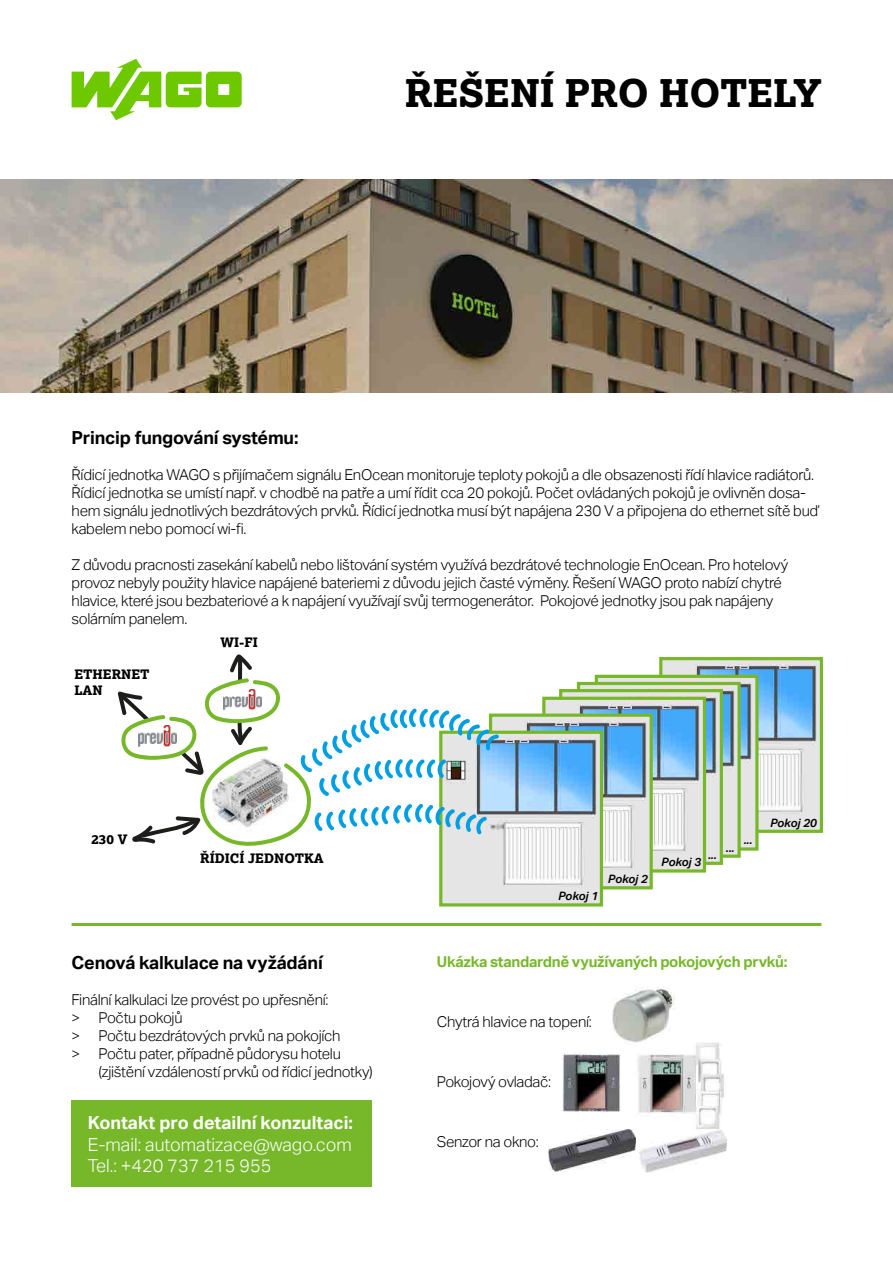
<style>
.page{position:relative;width:893px;height:1263px;background:#fff}
.page>*{position:absolute;margin:0;border:0;box-sizing:border-box;transform-origin:0 0}
.t1{font:800 37.95px "Lexia";color:#000}
.t2{font:700 18px "Aktiv Grotesk";letter-spacing:-.01em;color:#000}
.t3{font:300 18px/21.6px "Aktiv Grotesk";color:#fff}
.t4{font:700 18px "Aktiv Grotesk";color:#fff}
.t5{font:300 15px/18px "Aktiv Grotesk";letter-spacing:-.02em;color:#000}
.t6{font:700 15px "Aktiv Grotesk";letter-spacing:-.02em;color:#76b82a}
.t7{font:800 13.05px/15.6px "Lexia";color:#000}
.t8{font:italic 600 11.55px "Aktiv Grotesk";color:#000}
</style>
<div class="page">
<svg style="left:72px;top:59px;width:170px;height:61px"></svg>
<img style="left:0;top:179px;width:893px;height:213px">
<img style="left:663px;top:661px;width:156px;height:168px">
<div style="left:659px;top:657px;width:164px;height:176px;border:3px solid #76b82a"></div>
<img style="left:599px;top:679px;width:156px;height:168px">
<div style="left:595px;top:675px;width:164px;height:176px;border:3px solid #76b82a"></div>
<img style="left:581px;top:686px;width:156px;height:168px">
<div style="left:577px;top:682px;width:164px;height:176px;border:3px solid #76b82a"></div>
<img style="left:563px;top:693px;width:156px;height:168px">
<div style="left:559px;top:689px;width:164px;height:176px;border:3px solid #76b82a"></div>
<img style="left:546px;top:701px;width:156px;height:167px">
<div style="left:542px;top:697px;width:164px;height:175px;border:3px solid #76b82a"></div>
<img style="left:499px;top:717px;width:150px;height:168px">
<div style="left:489px;top:713px;width:164px;height:176px;border:3px solid #76b82a"></div>
<img style="left:443px;top:735px;width:156px;height:167px">
<div style="left:439px;top:731px;width:164px;height:175px;border:3px solid #76b82a"></div>
<svg style="left:118px;top:654px;width:381px;height:192px"></svg>
<img style="left:223px;top:689px;width:38px;height:21px">
<hr style="left:72px;top:923px;width:749px;height:3px;background:#76b82a">
<div style="left:72px;top:1100px;width:300px;height:87px;background:#76b82a"></div>
<img style="left:563px;top:1053px;width:57px;height:59px">
<img style="left:638px;top:1042px;width:86px;height:87px">
<img style="left:612px;top:987px;width:64px;height:58px">
<img style="left:639px;top:1131px;width:87px;height:42px">
<img style="left:549px;top:1129px;width:86px;height:42px">
<h1 class="t1" style="left:405px;top:69px;width:418px">ŘEŠENÍ PRO HOTELY</h1>
<p class="t2" style="left:72px;top:427px;width:228px">Princip fungování systému:</p>
<p class="t5" style="left:72px;top:466px;width:748px">Řídicí jednotka WAGO s přijímačem signálu EnOcean monitoruje teploty pokojů a dle obsazenosti řídí hlavice radiátorů.<br>Řídicí jednotka se umístí např. v chodbě na patře a umí řídit cca 20 pokojů. Počet ovládaných pokojů je ovlivněn dosa&shy;hem signálu jednotlivých bezdrátových prvků. Řídicí jednotka musí být napájena 230 V a připojena do ethernet sítě buď kabelem nebo pomocí wi-fi.</p>
<p class="t5" style="left:72px;top:556px;width:718px">Z důvodu pracnosti zasekání kabelů nebo lištování systém využívá bezdrátové technologie EnOcean. Pro hotelový provoz nebyly použity hlavice napájené bateriemi z důvodu jejich časté výměny. Řešení WAGO proto nabízí chytré hlavice, které jsou bezbateriové a k napájení využívají svůj termogenerátor. Pokojové jednotky jsou pak napájeny solárním panelem.</p>
<p class="t7" style="left:74px;top:666px;width:77px">ETHERNET<br>LAN</p>
<p class="t7" style="left:220px;top:634px;width:39px">WI-FI</p>
<p class="t7" style="left:91px;top:831px;width:38px">230 V</p>
<p class="t7" style="left:200px;top:850px;width:125px">ŘÍDICÍ JEDNOTKA</p>
<p class="t2" style="left:72px;top:952px;width:253px">Cenová kalkulace na vyžádání</p>
<p class="t5" style="left:72px;top:991px;width:258px">Finální kalkulaci lze provést po upřesnění:</p>
<p class="t5" style="left:72px;top:1009px;width:112px">&gt; Počtu pokojů</p>
<p class="t5" style="left:72px;top:1027px;width:271px">&gt; Počtu bezdrátových prvků na pokojích</p>
<p class="t5" style="left:72px;top:1045px;width:271px">&gt; Počtu pater, případně půdorysu hotelu</p>
<p class="t5" style="left:99px;top:1063px;width:276px">(zjištění vzdáleností prvků od řídicí jednotky)</p>
<p class="t4" style="left:88px;top:1112px;width:266px">Kontakt pro detailní konzultaci:</p>
<p class="t3" style="left:88px;top:1134px;width:265px">E-mail: automatizace@wago.com<br>Tel.: +420 737 215 955</p>
<p class="t8" style="left:558px;top:889px;width:41px">Pokoj 1</p>
<p class="t8" style="left:608px;top:872px;width:41px">Pokoj 2</p>
<p class="t8" style="left:708px;top:848px;width:10px">...</p>
<p class="t8" style="left:661px;top:855px;width:41px">Pokoj 3</p>
<p class="t8" style="left:726px;top:841px;width:10px">...</p>
<p class="t8" style="left:744px;top:834px;width:10px">...</p>
<p class="t8" style="left:770px;top:816px;width:48px">Pokoj 20</p>
<p class="t6" style="left:437px;top:953px;width:352px">Ukázka standardně využívaných pokojových prvků:</p>
<p class="t5" style="left:437px;top:1013px;width:156px">Chytrá hlavice na topení:</p>
<p class="t5" style="left:437px;top:1073px;width:116px">Pokojový ovladač:</p>
<p class="t5" style="left:437px;top:1133px;width:103px">Senzor na okno:</p>
</div>
